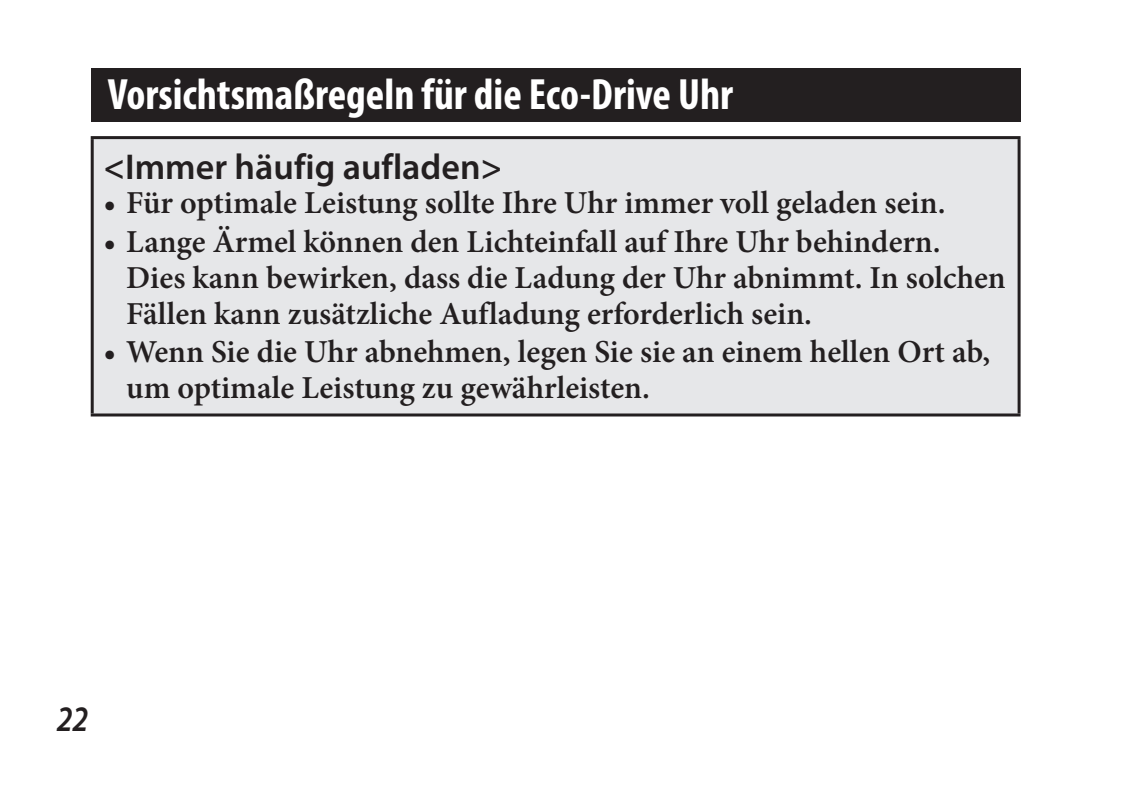
<style>
.page{position:relative;width:1134px;height:794px;background:#fff}
.page>*{position:absolute;margin:0;border:0;box-sizing:border-box;transform-origin:0 0}
.t1{font:700 condensed 44px "Myriad Pro";color:#fff}
.t2{font:600 36px "Myriad Pro";color:#231f20}
.t3{font:italic 600 36px "Myriad Pro";color:#231f20;scale:.85 1}
.t4{font:600 32px/36px "Minion Pro";color:#231f20}
</style>
<div class="page">
<div style="left:91px;top:68px;width:929px;height:53px;background:#231f20"></div>
<div style="left:92px;top:138px;width:927px;height:277px;background:#e6e7e9"></div>
<hr style="left:91px;top:136px;width:929px;height:3px;background:#231f20">
<hr style="left:91px;top:139px;width:3px;height:274px;background:#231f20">
<hr style="left:1017px;top:139px;width:3px;height:274px;background:#231f20">
<hr style="left:91px;top:413px;width:929px;height:3px;background:#231f20">
<h1 class="t1" style="left:108px;top:66px;width:627px">Vorsichtsmaßregeln für die Eco-Drive Uhr</h1>
<p class="t2" style="left:104px;top:144px;width:400px">&lt;Immer häufig aufladen&gt;</p>
<p class="t4" style="left:104px;top:185px;width:843px">• Für optimale Leistung sollte Ihre Uhr immer voll geladen sein.</p>
<p class="t4" style="left:126px;top:223px;width:881px;text-indent:-23px">• Lange Ärmel können den Lichteinfall auf Ihre Uhr behindern.<br>Dies kann bewirken, dass die Ladung der Uhr abnimmt. In solchen<br>Fällen kann zusätzliche Aufladung erforderlich sein.</p>
<p class="t4" style="left:126px;top:333px;width:865px;text-indent:-23px">• Wenn Sie die Uhr abnehmen, legen Sie sie an einem hellen Ort ab, um optimale Leistung zu gewährleisten.</p>
<p class="t3" style="left:57px;top:696px;width:39px">22</p>
</div>
